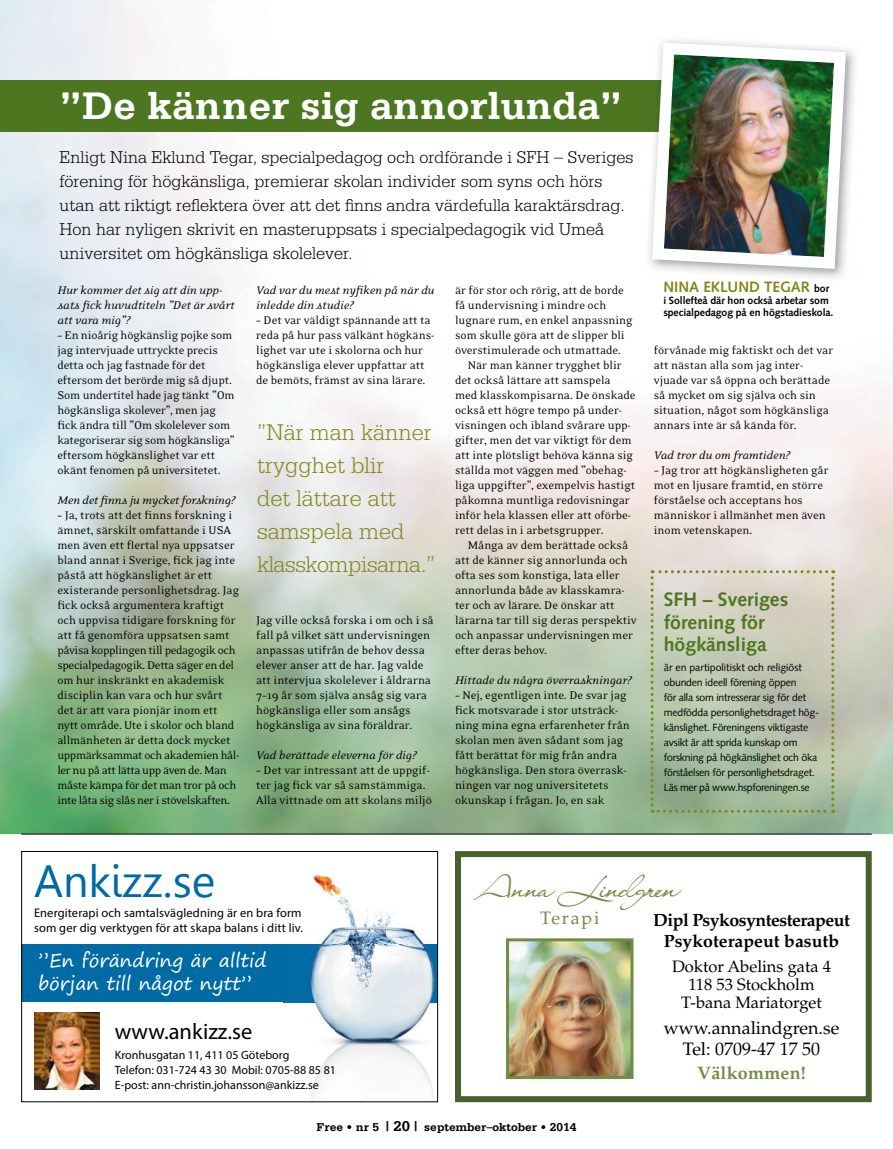
<style>
.page{position:relative;width:893px;height:1149px;background:#fff}
.page>*{position:absolute;margin:0;border:0;box-sizing:border-box;transform-origin:0 0}
.t1{font:45px "Leelawadee";color:#006aa4}
.t2{font:700 40.5px "Serifa";color:#fff}
.t3{font:36px "Lainie Day SH";letter-spacing:-.05em;color:#718d43}
.t4{font:300 24px/33px "Serifa";color:#838619}
.t5{font:22.5px "Myriad Pro";color:#000}
.t6{font:700 19.5px/22.5px "Syntax";color:#4c7620}
.t7{font:18.75px/22.5px "Segoe Print";color:#fff}
.t8{font:300 18px/24px "Serifa";color:#000}
.t9{font:18px/21px "Palatino";color:#000;text-align:center}
.t10{font:700 18px "Palatino";letter-spacing:.01em;color:#718d43}
.t11{font:18px "Palatino";letter-spacing:.1em;color:#718d43}
.t12{font:700 17.7px/21px "Palatino";letter-spacing:-.03em;color:#000;text-align:center}
.t13{font:16.5px/18px "Palatino";color:#000;text-align:center}
.t14{font:700 15px "Syntax";color:#838619}
.t15{font:12.75px/15px "Eidetic Neo";letter-spacing:-.005em;color:#000}
.t16{font:italic 12.75px/15px "Eidetic Neo";color:#000}
.t17{font:12.45px/15px "Myriad Pro";letter-spacing:.01em;color:#000}
.t18{font:12px/15px "Myriad Pro";color:#000}
.t19{font:700 12px "Serifa";color:#000}
.t20{font:10.5px/15px "Syntax";letter-spacing:-.02em;color:#000}
.t21{font:700 10.5px/12px "Syntax";letter-spacing:-.01em;color:#000}
.s1{font-size:10.5px;color:#000}
.s2{font-style:italic}
.s3{font-size:15px}
</style>
<div class="page">
<img style="left:0;top:0;width:893px;height:833px">
<div style="left:0;top:81px;width:689px;height:51px;background:#4c7620"></div>
<div style="left:21px;top:944px;width:417px;height:57px;background:#006aa4"></div>
<img style="left:284px;top:875px;width:152px;height:224px">
<img style="left:34px;top:1012px;width:65px;height:77px">
<div style="left:21px;top:850px;width:417px;height:251px;border:1px solid #000"></div>
<img style="left:646px;top:37px;width:212px;height:244px">
<img style="left:646px;top:37px;width:206px;height:238px">
<hr style="left:21px;top:833px;width:851px;height:1px;background:#000">
<svg style="left:651px;top:570px;width:183px;height:242px;background:#bbc5ad"></svg>
<div style="left:455px;top:850px;width:417px;height:251px;border:6px solid #48602d"></div>
<img style="left:506px;top:938px;width:128px;height:142px">
<h2 class="t2" style="left:60px;top:81px;width:564px">”De känner sig annorlunda”</h2>
<p class="t8" style="left:60px;top:145px;width:576px">Enligt Nina Eklund Tegar, specialpedagog och ordförande i SFH – Sveriges förening för högkänsliga, premierar skolan individer som syns och hörs utan att riktigt reflektera över att det finns andra värdefulla karaktärsdrag.<br>Hon har nyligen skrivit en masteruppsats i specialpedagogik vid Umeå universitet om högkänsliga skolelever.</p>
<p class="t16" style="left:57px;top:283px;width:179px">Hur kommer det sig att din upp&shy;sats fick huvudtiteln ”Det är svårt att vara mig”?</p>
<p class="t15" style="left:57px;top:328px;width:179px">– En nioårig högkänslig pojke som jag intervjuade uttryckte precis detta och jag fastnade för det eftersom det berörde mig så djupt.<br>Som undertitel hade jag tänkt ”Om högkänsliga skolever”, men jag fick ändra till ”Om skolelever som kategoriserar sig som högkänsliga” eftersom högkänslighet var ett okänt fenomen på universitetet.</p>
<p class="t16" style="left:57px;top:493px;width:179px">Men det finns ju mycket forskning?</p>
<p class="t15" style="left:57px;top:508px;width:183px">– Ja, trots att det finns forskning i ämnet, särskilt omfattande i USA men även ett flertal nya uppsatser bland annat i Sverige, fick jag inte påstå att högkänslighet är ett<br>exis terande personlighetsdrag. Jag fick också argumentera kraftigt och upp visa tidigare forskning för att få genomföra uppsatsen samt påvisa kopplingen till pedagogik och specialpedagogik. Detta säger en del om hur inskränkt en akademisk disciplin kan vara och hur svårt det är att vara pionjär inom ett nytt område. Ute i skolor och bland allmänheten är detta dock mycket uppmärksammat och akademien hål&shy;ler nu på att lätta upp även de. Man måste kämpa för det man tror på och inte låta sig slås ner i stövelskaften.</p>
<p class="t16" style="left:256px;top:283px;width:180px">Vad var du mest nyfiken på när du inledde din studie?</p>
<p class="t15" style="left:256px;top:313px;width:180px">– Det var väldigt spännande att ta reda på hur pass välkänt högkäns&shy;lighet var ute i skolorna och hur högkänsliga elever uppfattar att de bemöts, främst av sina lärare.</p>
<h3 class="t4" style="left:257px;top:415px;width:180px">”När man känner trygghet blir<br>det lättare att samspela med klasskompisarna.”</h3>
<p class="t15" style="left:256px;top:613px;width:179px">Jag ville också forska i om och i så fall på vilket sätt undervisningen anpassas utifrån de behov dessa elever anser att de har. Jag valde att intervjua skolelever i åldrarna<br>7–19 år som själva ansåg sig vara högkänsliga eller som ansågs högkänsliga av sina föräldrar.</p>
<p class="t16" style="left:256px;top:748px;width:162px">Vad berättade eleverna för dig?</p>
<p class="t15" style="left:256px;top:763px;width:177px">– Det var intressant att de uppgif&shy;ter jag fick var så samstämmiga.<br>Alla vittnade om att skolans miljö</p>
<p class="t15" style="left:455px;top:283px;width:171px">är för stor och rörig, att de borde</p>
<p class="t15" style="left:455px;top:298px;width:153px">få undervisning i mindre och</p>
<p class="t15" style="left:455px;top:313px;width:179px">lugnare rum, en enkel anpassning</p>
<p class="t15" style="left:455px;top:328px;width:171px">som skulle göra att de slipper bli</p>
<p class="t15" style="left:455px;top:343px;width:167px">överstimulerade och utmattade.</p>
<p class="t15" style="left:468px;top:358px;width:156px">När man känner trygghet blir</p>
<p class="t15" style="left:455px;top:373px;width:157px">det också lättare att samspela</p>
<p class="t15" style="left:455px;top:388px;width:182px">med klasskompisarna. De önskade</p>
<p class="t15" style="left:455px;top:403px;width:169px">också ett högre tempo på under-</p>
<p class="t15" style="left:455px;top:418px;width:177px">visningen och ibland svårare upp-</p>
<p class="t15" style="left:455px;top:433px;width:178px">gifter, men det var viktigt för dem</p>
<p class="t15" style="left:455px;top:448px;width:179px">att inte plötsligt behöva känna sig</p>
<p class="t15" style="left:455px;top:463px;width:173px">ställda mot väggen med ”obehag-</p>
<p class="t15" style="left:455px;top:478px;width:182px">liga uppgifter”, exempelvis hastigt</p>
<p class="t15" style="left:455px;top:493px;width:176px">påkomna muntliga redovisningar</p>
<p class="t15" style="left:455px;top:508px;width:178px">inför hela klassen eller att oförbe-</p>
<p class="t15" style="left:455px;top:523px;width:150px">rett delas in i arbetsgrupper.</p>
<p class="t15" style="left:468px;top:538px;width:162px">Många av dem berättade också</p>
<p class="t15" style="left:455px;top:553px;width:174px">att de känner sig annorlunda och</p>
<p class="t15" style="left:455px;top:568px;width:166px">ofta ses som konstiga, lata eller</p>
<p class="t15" style="left:455px;top:583px;width:171px">annorlunda både av klasskamra-</p>
<p class="t15" style="left:455px;top:598px;width:161px">ter och av lärare. De önskar att</p>
<p class="t15" style="left:455px;top:613px;width:183px">lärarna tar till sig deras perspektiv</p>
<p class="t15" style="left:455px;top:628px;width:180px">och anpassar undervisningen mer</p>
<p class="t15" style="left:455px;top:643px;width:93px">efter deras behov.</p>
<p class="t16" style="left:455px;top:672px;width:178px">Hittade du några överraskningar?</p>
<p class="t15" style="left:455px;top:688px;width:176px">– Nej, egentligen inte. De svar jag fick motsvarade i stor utsträck&shy;ning mina egna erfarenheter från skolan men även sådant som jag fått berättat för mig från andra högkänsliga. Den stora överrask&shy;ningen var nog universitetets okunskap i frågan. Jo, en sak</p>
<p class="t14" style="left:663px;top:278px;width:167px">NINA EKLUND TEGAR <span class="s1">bor</span></p>
<p class="t21" style="left:663px;top:294px;width:172px">i Sollefteå där hon också arbetar som specialpedagog på en högstadieskola.</p>
<p class="t15" style="left:654px;top:343px;width:181px">förvånade mig faktiskt och det var att nästan alla som jag inter&shy;vjuade var så öppna och berättade så mycket om sig själva och sin situation, något som högkänsliga annars inte är så kända för.</p>
<p class="t16" style="left:654px;top:447px;width:138px">Vad tror du om framtiden?</p>
<p class="t15" style="left:654px;top:462px;width:176px"><span class="s2">–</span> Jag tror att högkänsligheten går mot en ljusare framtid, en större förståelse och acceptans hos människor i allmänhet men även inom vetenskapen.</p>
<h3 class="t6" style="left:664px;top:588px;width:126px">SFH – Sveriges förening för högkänsliga</h3>
<p class="t20" style="left:664px;top:659px;width:157px">är en partipolitiskt och religiöst obunden ideell förening öppen<br>för alla som intresserar sig för det medfödda personlighetsdraget hög&shy;känslighet. Föreningens viktigaste avsikt är att sprida kunskap om forskning på högkänslighet och öka förståelsen för personlighetsdraget.<br>Läs mer på www.hspforeningen.se</p>
<h1 class="t1" style="left:34px;top:855px;width:183px">Ankizz.se</h1>
<p class="t17" style="left:34px;top:904px;width:270px">Energiterapi och samtalsvägledning är en bra form som ger dig verktygen för att skapa balans i ditt liv.</p>
<h3 class="t7" style="left:38px;top:948px;width:230px">”En förändring är alltid början till något nytt”</h3>
<h3 class="t5" style="left:115px;top:1017px;width:139px">www.ankizz.se</h3>
<p class="t18" style="left:115px;top:1046px;width:223px">Kronhusgatan 11, 411 05 Göteborg<br>Telefon: 031-724 43 30 Mobil: 0705-88 85 81<br>E-post: ann-christin.johansson@ankizz.se</p>
<h3 class="t3" style="left:480px;top:861px;width:201px">Anna Lindgren</h3>
<h3 class="t11" style="left:540px;top:907px;width:61px">Terapi</h3>
<h3 class="t12" style="left:653px;top:909px;width:198px">Dipl Psykosyntesterapeut<br>Psykoterapeut basutb</h3>
<p class="t13" style="left:672px;top:957px;width:160px">Doktor Abelins gata 4<br>118 53 Stockholm<br>T-bana Mariatorget</p>
<h3 class="t9" style="left:664px;top:1017px;width:177px">www.annalindgren.se<br>Tel: 0709-47 17 50</h3>
<h3 class="t10" style="left:697px;top:1061px;width:110px">Välkommen!</h3>
<p class="t19" style="left:317px;top:1119px;width:261px">Free • nr 5 <span class="s3">| 20 |</span> september–oktober • 2014</p>
</div>
